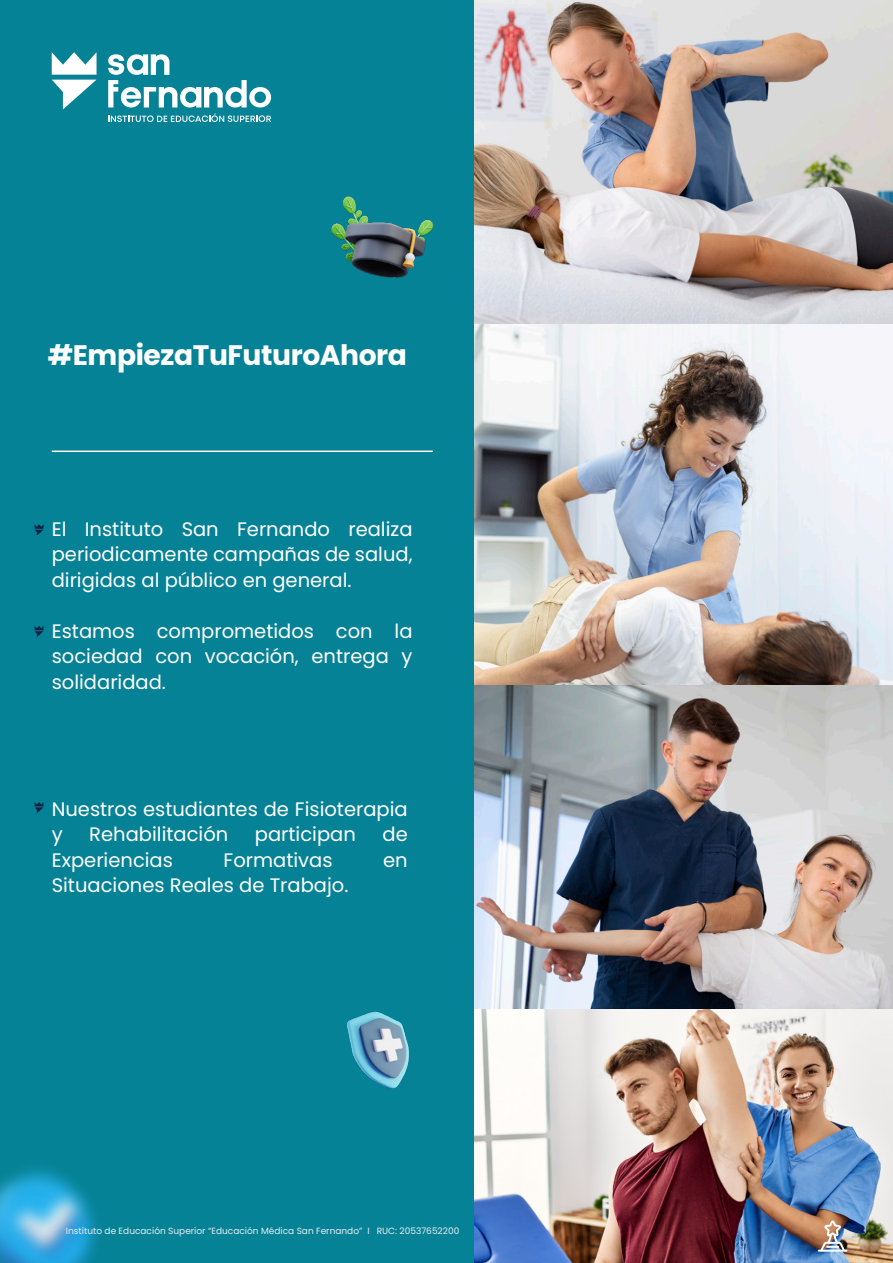
<style>
.page{position:relative;width:893px;height:1263px;background:#fff}
.page>*{position:absolute;margin:0;border:0;box-sizing:border-box;transform-origin:0 0}
.t1{font:700 28.2px "Poppins";letter-spacing:-.015em;color:#fff}
.t2{font:19.5px/25.5px "Poppins";color:#fff;text-align:justify}
.t3{font:9px "Poppins";color:#e8edef}
</style>
<div class="page">
<div style="left:0;top:0;width:474px;height:1263px;background:#068296"></div>
<svg style="left:35px;top:524px;width:9px;height:12px"></svg>
<svg style="left:35px;top:626px;width:9px;height:11px"></svg>
<svg style="left:35px;top:802px;width:9px;height:11px"></svg>
<img style="left:474px;top:0;width:419px;height:685px">
<img style="left:474px;top:1008px;width:419px;height:255px">
<img style="left:474px;top:685px;width:419px;height:323px">
<svg style="left:818px;top:1220px;width:29px;height:32px"></svg>
<svg style="left:52px;top:52px;width:45px;height:57px"></svg>
<svg style="left:108px;top:54px;width:163px;height:53px"></svg>
<svg style="left:108px;top:114px;width:163px;height:8px"></svg>
<hr style="left:52px;top:450px;width:381px;height:2px;background:#fff">
<img style="left:337px;top:1008px;width:84px;height:84px">
<img style="left:330px;top:189px;width:103px;height:103px">
<img style="left:0;top:1150px;width:117px;height:113px">
<h1 class="t1" style="left:48px;top:339px;width:361px">#EmpiezaTuFuturoAhora</h1>
<p class="t2" style="left:52px;top:516px;width:362px">El Instituto San Fernando realiza periodicamente campañas de salud, dirigidas al público en general.</p>
<p class="t2" style="left:52px;top:618px;width:362px">Estamos comprometidos con la sociedad con vocación, entrega y solidaridad.</p>
<p class="t2" style="left:52px;top:796px;width:357px">Nuestros estudiantes de Fisioterapia y</p>
<p class="t2" style="left:89px;top:822px;width:141px">Rehabilitación</p>
<p class="t2" style="left:255px;top:822px;width:103px">participan</p>
<p class="t2" style="left:382px;top:822px;width:27px">de</p>
<p class="t2" style="left:52px;top:847px;width:123px">Experiencias</p>
<p class="t2" style="left:224px;top:847px;width:111px">Formativas</p>
<p class="t2" style="left:383px;top:847px;width:26px">en</p>
<p class="t2" style="left:52px;top:873px;width:298px">Situaciones Reales de Trabajo.</p>
<p class="t3" style="left:66px;top:1225px;width:395px">Instituto de Educación Superior “Educación Médica San Fernando” I RUC: 20537652200</p>
</div>
